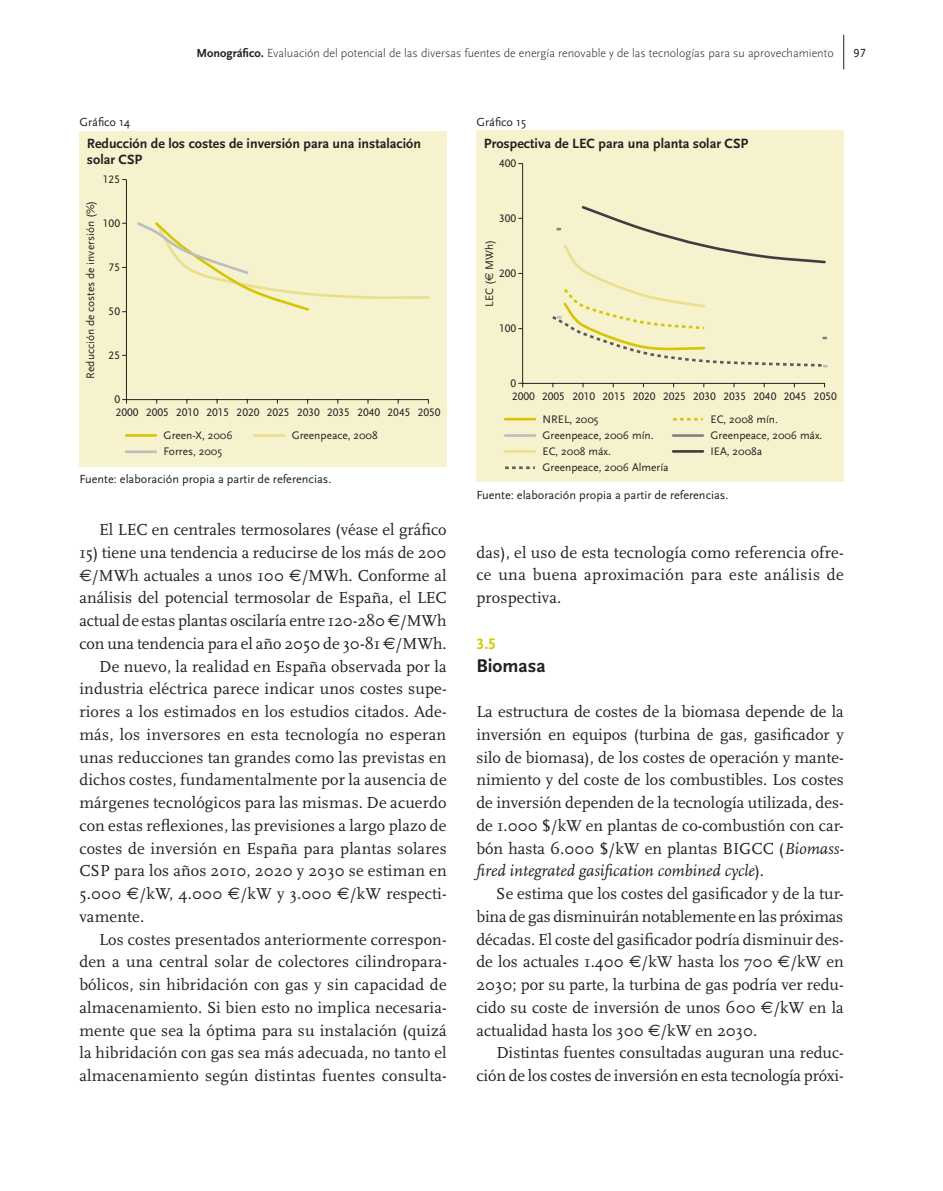
<style>
.page{position:relative;width:943px;height:1191px;background:#fff}
.page>*{position:absolute;margin:0;border:0;box-sizing:border-box;transform-origin:0 0}
.t1{font:700 19.25px "Scala Sans";color:#231f20}
.t2{font:16.62px/22.8px "Scala";letter-spacing:.01em;color:#231f20;text-align:justify}
.t3{font:16.62px "Scala";letter-spacing:-.01em;color:#231f20}
.t4{font:700 15.75px "Scala Sans Caps";color:#d6c501}
.t5{font:700 14px/15.8px "Scala Sans";color:#231f20}
.t6{font:300 12.25px "Scala Sans";color:#231f20}
.t7{font:12.25px "Scala Sans";color:#231f20}
.t8{font:12.25px "Scala Sans Caps";color:#231f20}
.t9{font:11.38px/16.3px "Scala Sans";color:#231f20}
.t10{font:11.38px "Scala Sans Caps";color:#231f20}
.s1{font-weight:700}
.s2{font-family:"Euro Sans Std"}
.s3{font-style:italic}
</style>
<div class="page">
<hr style="left:843px;top:35px;width:1px;height:34px;background:#231f20">
<div style="left:476px;top:131px;width:367px;height:351px;background:#f6f2ce"></div>
<hr style="left:505px;top:418px;width:30px;height:2px;background:#d6c501">
<hr style="left:505px;top:434px;width:30px;height:3px;background:#bcbdc0">
<svg style="left:673px;top:418px;width:30px;height:2px"></svg>
<hr style="left:673px;top:434px;width:30px;height:3px;background:#808285">
<hr style="left:505px;top:450px;width:30px;height:3px;background:#eadf8c">
<svg style="left:505px;top:466px;width:30px;height:3px"></svg>
<hr style="left:673px;top:450px;width:30px;height:3px;background:#3e3e3f">
<hr style="left:522px;top:383px;width:302px;height:1px;background:#231f20">
<hr style="left:522px;top:163px;width:1px;height:220px;background:#231f20">
<svg style="left:552px;top:206px;width:275px;height:162px"></svg>
<div style="left:79px;top:131px;width:367px;height:335px;background:#f6f2ce"></div>
<svg style="left:137px;top:222px;width:293px;height:89px"></svg>
<hr style="left:126px;top:399px;width:302px;height:1px;background:#231f20">
<hr style="left:126px;top:179px;width:1px;height:220px;background:#231f20">
<hr style="left:126px;top:434px;width:30px;height:3px;background:#d6c501">
<hr style="left:126px;top:450px;width:30px;height:3px;background:#bcbdc0">
<hr style="left:254px;top:434px;width:30px;height:3px;background:#eadf8c">
<p class="t6" style="left:196px;top:46px;width:639px"><span class="s1">Monográfico.</span> Evaluación del potencial de las diversas fuentes de energía renovable y de las tecnologías para su aprovechamiento</p>
<p class="t8" style="left:853px;top:46px;width:14px">97</p>
<p class="t7" style="left:79px;top:115px;width:52px">Gráfico 14</p>
<p class="t5" style="left:87px;top:136px;width:335px">Reducción de los costes de inversión para una instalación solar CSP</p>
<p class="t10" style="left:103px;top:173px;width:19px">125</p>
<p class="t9" style="left:83px;top:378px;width:180px;rotate:-90deg">Reducción de costes de inversión (%)</p>
<p class="t10" style="left:103px;top:217px;width:19px">100</p>
<p class="t10" style="left:109px;top:261px;width:13px">75</p>
<p class="t10" style="left:109px;top:305px;width:13px">50</p>
<p class="t10" style="left:109px;top:349px;width:13px">25</p>
<p class="t10" style="left:114px;top:393px;width:7px">0</p>
<p class="t10" style="left:116px;top:406px;width:326px">2000 2005 2010 2015 2020 2025 2030 2035 2040 2045 2050</p>
<p class="t9" style="left:163px;top:427px;width:71px">Green-X, 2006<br>Forres, 2005</p>
<p class="t9" style="left:292px;top:427px;width:88px">Greenpeace, 2008</p>
<p class="t7" style="left:79px;top:472px;width:253px">Fuente: elaboración propia a partir de referencias.</p>
<p class="t2" style="left:99px;top:518px;width:349px">El LEC en centrales termosolares (véase el gráfico</p>
<p class="t2" style="left:79px;top:541px;width:369px">15) tiene una tendencia a reducirse de los más de 200</p>
<p class="t2" style="left:79px;top:564px;width:369px"><span class="s2">€</span>/MWh actuales a unos 100 <span class="s2">€</span>/MWh. Conforme al</p>
<p class="t2" style="left:79px;top:587px;width:369px">análisis del potencial termosolar de España, el LEC</p>
<p class="t3" style="left:79px;top:611px;width:369px">actual de estas plantas oscilaría entre 120-280 <span class="s2">€</span>/MWh</p>
<p class="t2" style="left:79px;top:632px;width:369px">con una tendencia para el año 2050 de 30-81 <span class="s2">€</span>/MWh.</p>
<p class="t2" style="left:99px;top:655px;width:349px">De nuevo, la realidad en España observada por la</p>
<p class="t2" style="left:79px;top:678px;width:369px">industria eléctrica parece indicar unos costes supe-</p>
<p class="t2" style="left:79px;top:700px;width:369px">riores a los estimados en los estudios citados. Ade-</p>
<p class="t2" style="left:79px;top:723px;width:368px">más, los inversores en esta tecnología no esperan</p>
<p class="t2" style="left:79px;top:746px;width:369px">unas reducciones tan grandes como las previstas en</p>
<p class="t2" style="left:79px;top:768px;width:369px">dichos costes, fundamentalmente por la ausencia de</p>
<p class="t2" style="left:79px;top:791px;width:369px">márgenes tecnológicos para las mismas. De acuerdo</p>
<p class="t2" style="left:79px;top:814px;width:369px">con estas reflexiones, las previsiones a largo plazo de</p>
<p class="t2" style="left:79px;top:837px;width:369px">costes de inversión en España para plantas solares</p>
<p class="t2" style="left:79px;top:859px;width:369px">CSP para los años 2010, 2020 y 2030 se estiman en</p>
<p class="t2" style="left:79px;top:882px;width:369px">5.000 <span class="s2">€</span>/kW, 4.000 <span class="s2">€</span>/kW y 3.000 <span class="s2">€</span>/kW respecti-</p>
<p class="t2" style="left:79px;top:905px;width:66px">vamente.</p>
<p class="t2" style="left:99px;top:928px;width:349px">Los costes presentados anteriormente correspon-</p>
<p class="t2" style="left:79px;top:950px;width:369px">den a una central solar de colectores cilindropara-</p>
<p class="t2" style="left:79px;top:973px;width:369px">bólicos, sin hibridación con gas y sin capacidad de</p>
<p class="t2" style="left:79px;top:996px;width:369px">almacenamiento. Si bien esto no implica necesaria-</p>
<p class="t2" style="left:79px;top:1019px;width:369px">mente que sea la óptima para su instalación (quizá</p>
<p class="t2" style="left:79px;top:1041px;width:369px">la hibridación con gas sea más adecuada, no tanto el</p>
<p class="t2" style="left:79px;top:1064px;width:369px">almacenamiento según distintas fuentes consulta-</p>
<p class="t7" style="left:476px;top:115px;width:51px">Gráfico 15</p>
<p class="t5" style="left:484px;top:136px;width:266px">Prospectiva de LEC para una planta solar CSP</p>
<p class="t10" style="left:499px;top:157px;width:19px">400</p>
<p class="t10" style="left:499px;top:212px;width:19px">300</p>
<p class="t9" style="left:481px;top:307px;width:69px;rotate:-90deg">LEC (<span class="s2">€</span> MWh)</p>
<p class="t10" style="left:499px;top:267px;width:19px">200</p>
<p class="t10" style="left:499px;top:322px;width:19px">100</p>
<p class="t10" style="left:510px;top:377px;width:7px">0</p>
<p class="t10" style="left:512px;top:390px;width:326px">2000 2005 2010 2015 2020 2025 2030 2035 2040 2045 2050</p>
<p class="t9" style="left:542px;top:411px;width:112px">NREL, 2005<br>Greenpeace, 2006 mín.</p>
<p class="t9" style="left:710px;top:411px;width:113px">EC, 2008 mín.<br>Greenpeace, 2006 máx.</p>
<p class="t9" style="left:542px;top:443px;width:127px">EC, 2008 máx.<br>Greenpeace, 2006 Almería</p>
<p class="t9" style="left:710px;top:443px;width:53px">IEA, 2008a</p>
<p class="t7" style="left:476px;top:488px;width:253px">Fuente: elaboración propia a partir de referencias.</p>
<p class="t2" style="left:476px;top:541px;width:369px">das), el uso de esta tecnología como referencia ofre&shy;ce una buena aproximación para este análisis de prospectiva.</p>
<p class="t4" style="left:476px;top:635px;width:21px">3.5</p>
<p class="t1" style="left:476px;top:655px;width:71px">Biomasa</p>
<p class="t2" style="left:476px;top:700px;width:369px">La estructura de costes de la biomasa depende de la inversión en equipos (turbina de gas, gasificador y silo de biomasa), de los costes de operación y mante&shy;nimiento y del coste de los combustibles. Los costes de inversión dependen de la tecnología utilizada, des&shy;de 1.000 $/kW en plantas de co-combustión con car&shy;bón hasta 6.000 $/kW en plantas BIGCC (<span class="s3">Biomass&shy;fired integrated gasification combined cycle</span>).</p>
<p class="t2" style="left:476px;top:882px;width:369px;text-indent:20px">Se estima que los costes del gasificador y de la tur&shy;bina de gas disminuirán notablemente en las próximas décadas. El coste del gasificador podría disminuir des&shy;de los actuales 1.400 <span class="s2">€</span>/kW hasta los 700 <span class="s2">€</span>/kW en 2030; por su parte, la turbina de gas podría ver redu&shy;cido su coste de inversión de unos 600 <span class="s2">€</span>/kW en la actualidad hasta los 300 <span class="s2">€</span>/kW en 2030.</p>
<p class="t2" style="left:476px;top:1041px;width:369px;text-align:right">Distintas fuentes consultadas auguran una reduc&shy;ción de los costes de inversión en esta tecnología próxi-</p>
</div>
